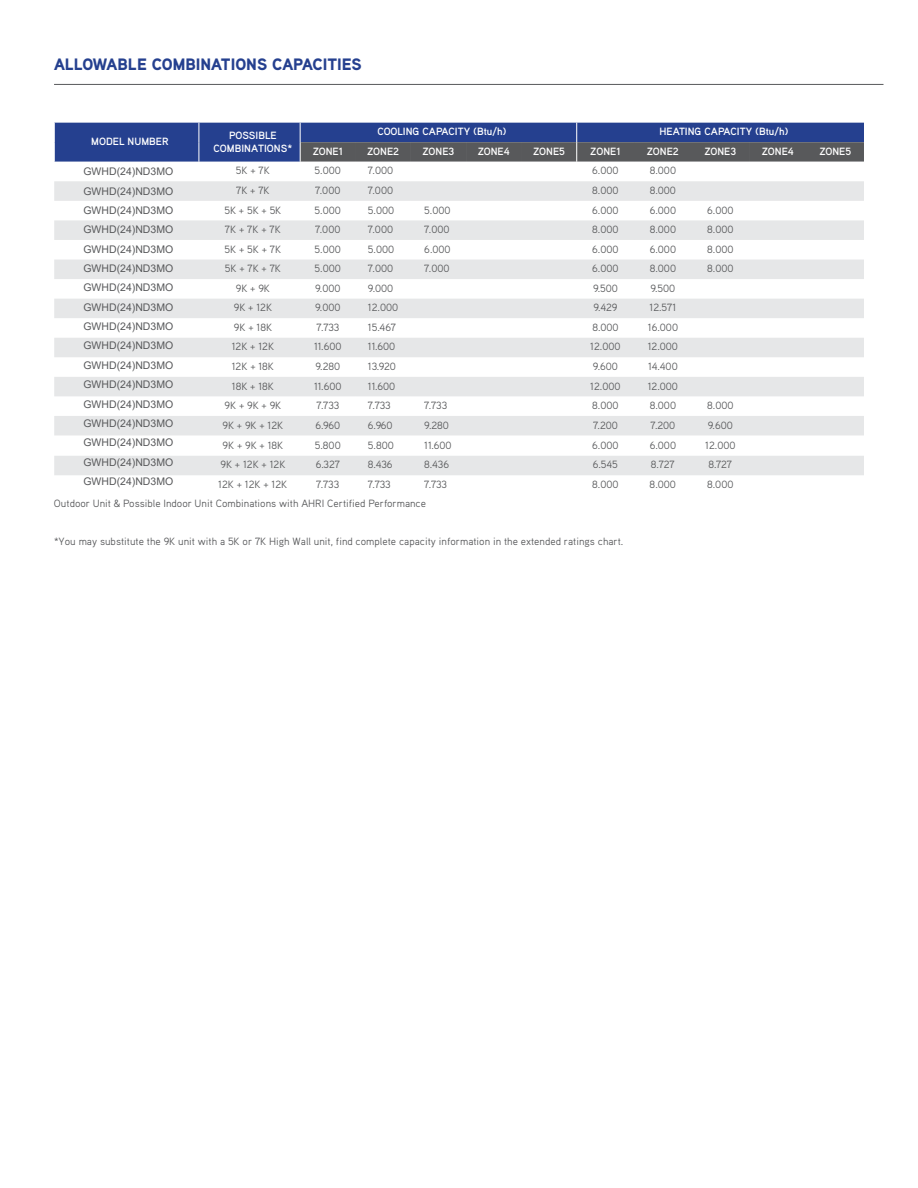
<style>
.page{position:relative;width:918px;height:1188px;background:#fff}
.page>*{position:absolute;margin:0;border:0;box-sizing:border-box;transform-origin:0 0}
.t1{font:900 16.5px "Aaux Pro";color:#25408f}
.t2{font:10.5px "Aaux Pro";color:#58595b}
.t3{font:10.5px/19.4px "Arial";color:#58595b;text-align:justify}
.t4{font:700 10.5px/12.6px "Aaux Pro";color:#fff;text-align:center}
</style>
<div class="page">
<hr style="left:54px;top:84px;width:830px;height:1px;background:#58595b">
<svg style="left:54px;top:181px;width:810px;height:294px;fill:#e6e7e8"></svg>
<svg style="left:54px;top:123px;width:810px;height:39px;background:#3a4c7f"></svg>
<h1 class="t1" style="left:54px;top:54px;width:309px">ALLOWABLE COMBINATIONS CAPACITIES</h1>
<p class="t4" style="left:377px;top:125px;width:130px">COOLING CAPACITY (Btu/h)</p>
<p class="t4" style="left:660px;top:125px;width:130px">HEATING CAPACITY (Btu/h)</p>
<p class="t4" style="left:91px;top:135px;width:79px">MODEL NUMBER</p>
<p class="t4" style="left:213px;top:129px;width:80px">POSSIBLE<br>COMBINATIONS*</p>
<p class="t3" style="left:83px;top:162px;width:91px">GWHD(24)ND3MO GWHD(24)ND3MO GWHD(24)ND3MO GWHD(24)ND3MO GWHD(24)ND3MO GWHD(24)ND3MO GWHD(24)ND3MO GWHD(24)ND3MO GWHD(24)ND3MO GWHD(24)ND3MO GWHD(24)ND3MO GWHD(24)ND3MO GWHD(24)ND3MO GWHD(24)ND3MO GWHD(24)ND3MO GWHD(24)ND3MO GWHD(24)ND3MO</p>
<p class="t4" style="left:313px;top:145px;width:32px">ZONE1</p>
<p class="t4" style="left:367px;top:145px;width:34px">ZONE2</p>
<p class="t4" style="left:422px;top:145px;width:33px">ZONE3</p>
<p class="t4" style="left:478px;top:145px;width:34px">ZONE4</p>
<p class="t4" style="left:533px;top:145px;width:33px">ZONE5</p>
<p class="t4" style="left:590px;top:145px;width:32px">ZONE1</p>
<p class="t4" style="left:647px;top:145px;width:34px">ZONE2</p>
<p class="t4" style="left:704px;top:145px;width:33px">ZONE3</p>
<p class="t4" style="left:762px;top:145px;width:34px">ZONE4</p>
<p class="t4" style="left:819px;top:145px;width:33px">ZONE5</p>
<p class="t2" style="left:236px;top:164px;width:35px">5K + 7K</p>
<p class="t2" style="left:315px;top:164px;width:28px">5.000</p>
<p class="t2" style="left:368px;top:164px;width:27px">7.000</p>
<p class="t2" style="left:592px;top:164px;width:28px">6.000</p>
<p class="t2" style="left:650px;top:164px;width:28px">8.000</p>
<p class="t2" style="left:236px;top:184px;width:35px">7K + 7K</p>
<p class="t2" style="left:315px;top:184px;width:27px">7.000</p>
<p class="t2" style="left:368px;top:184px;width:27px">7.000</p>
<p class="t2" style="left:592px;top:184px;width:28px">8.000</p>
<p class="t2" style="left:650px;top:184px;width:28px">8.000</p>
<p class="t2" style="left:224px;top:203px;width:59px">5K + 5K + 5K</p>
<p class="t2" style="left:315px;top:203px;width:28px">5.000</p>
<p class="t2" style="left:368px;top:203px;width:28px">5.000</p>
<p class="t2" style="left:424px;top:203px;width:28px">5.000</p>
<p class="t2" style="left:592px;top:203px;width:28px">6.000</p>
<p class="t2" style="left:650px;top:203px;width:28px">6.000</p>
<p class="t2" style="left:707px;top:203px;width:28px">6.000</p>
<p class="t2" style="left:225px;top:223px;width:57px">7K + 7K + 7K</p>
<p class="t2" style="left:315px;top:223px;width:27px">7.000</p>
<p class="t2" style="left:368px;top:223px;width:27px">7.000</p>
<p class="t2" style="left:424px;top:223px;width:27px">7.000</p>
<p class="t2" style="left:592px;top:223px;width:28px">8.000</p>
<p class="t2" style="left:650px;top:223px;width:28px">8.000</p>
<p class="t2" style="left:707px;top:223px;width:28px">8.000</p>
<p class="t2" style="left:225px;top:242px;width:58px">5K + 5K + 7K</p>
<p class="t2" style="left:315px;top:242px;width:28px">5.000</p>
<p class="t2" style="left:368px;top:242px;width:28px">5.000</p>
<p class="t2" style="left:424px;top:242px;width:28px">6.000</p>
<p class="t2" style="left:592px;top:242px;width:28px">6.000</p>
<p class="t2" style="left:650px;top:242px;width:28px">6.000</p>
<p class="t2" style="left:707px;top:242px;width:28px">8.000</p>
<p class="t2" style="left:225px;top:262px;width:58px">5K + 7K + 7K</p>
<p class="t2" style="left:315px;top:262px;width:28px">5.000</p>
<p class="t2" style="left:368px;top:262px;width:27px">7.000</p>
<p class="t2" style="left:424px;top:262px;width:27px">7.000</p>
<p class="t2" style="left:592px;top:262px;width:28px">6.000</p>
<p class="t2" style="left:650px;top:262px;width:28px">8.000</p>
<p class="t2" style="left:707px;top:262px;width:28px">8.000</p>
<p class="t2" style="left:236px;top:282px;width:36px">9K + 9K</p>
<p class="t2" style="left:315px;top:282px;width:27px">9.000</p>
<p class="t2" style="left:368px;top:282px;width:27px">9.000</p>
<p class="t2" style="left:593px;top:282px;width:26px">9.500</p>
<p class="t2" style="left:651px;top:282px;width:26px">9.500</p>
<p class="t2" style="left:234px;top:301px;width:40px">9K + 12K</p>
<p class="t2" style="left:315px;top:301px;width:27px">9.000</p>
<p class="t2" style="left:368px;top:301px;width:32px">12.000</p>
<p class="t2" style="left:594px;top:301px;width:25px">9.429</p>
<p class="t2" style="left:650px;top:301px;width:28px">12.571</p>
<p class="t2" style="left:234px;top:321px;width:40px">9K + 18K</p>
<p class="t2" style="left:317px;top:321px;width:24px">7.733</p>
<p class="t2" style="left:368px;top:321px;width:30px">15.467</p>
<p class="t2" style="left:592px;top:321px;width:28px">8.000</p>
<p class="t2" style="left:648px;top:321px;width:32px">16.000</p>
<p class="t2" style="left:232px;top:340px;width:44px">12K + 12K</p>
<p class="t2" style="left:314px;top:340px;width:29px">11.600</p>
<p class="t2" style="left:368px;top:340px;width:29px">11.600</p>
<p class="t2" style="left:590px;top:340px;width:32px">12.000</p>
<p class="t2" style="left:648px;top:340px;width:32px">12.000</p>
<p class="t2" style="left:232px;top:360px;width:44px">12K + 18K</p>
<p class="t2" style="left:315px;top:360px;width:26px">9.280</p>
<p class="t2" style="left:368px;top:360px;width:30px">13.920</p>
<p class="t2" style="left:593px;top:360px;width:27px">9.600</p>
<p class="t2" style="left:648px;top:360px;width:31px">14.400</p>
<p class="t2" style="left:232px;top:379px;width:44px">18K + 18K</p>
<p class="t2" style="left:314px;top:379px;width:29px">11.600</p>
<p class="t2" style="left:368px;top:379px;width:29px">11.600</p>
<p class="t2" style="left:590px;top:379px;width:32px">12.000</p>
<p class="t2" style="left:648px;top:379px;width:32px">12.000</p>
<p class="t2" style="left:225px;top:399px;width:58px">9K + 9K + 9K</p>
<p class="t2" style="left:316px;top:399px;width:24px">7.733</p>
<p class="t2" style="left:368px;top:399px;width:24px">7.733</p>
<p class="t2" style="left:424px;top:399px;width:24px">7.733</p>
<p class="t2" style="left:592px;top:399px;width:28px">8.000</p>
<p class="t2" style="left:650px;top:399px;width:28px">8.000</p>
<p class="t2" style="left:707px;top:399px;width:28px">8.000</p>
<p class="t2" style="left:222px;top:418px;width:62px">9K + 9K + 12K</p>
<p class="t2" style="left:315px;top:418px;width:26px">6.960</p>
<p class="t2" style="left:368px;top:418px;width:26px">6.960</p>
<p class="t2" style="left:424px;top:418px;width:26px">9.280</p>
<p class="t2" style="left:593px;top:418px;width:26px">7.200</p>
<p class="t2" style="left:650px;top:418px;width:26px">7.200</p>
<p class="t2" style="left:708px;top:418px;width:27px">9.600</p>
<p class="t2" style="left:223px;top:438px;width:62px">9K + 9K + 18K</p>
<p class="t2" style="left:315px;top:438px;width:27px">5.800</p>
<p class="t2" style="left:368px;top:438px;width:27px">5.800</p>
<p class="t2" style="left:424px;top:438px;width:29px">11.600</p>
<p class="t2" style="left:592px;top:438px;width:28px">6.000</p>
<p class="t2" style="left:650px;top:438px;width:28px">6.000</p>
<p class="t2" style="left:705px;top:438px;width:32px">12.000</p>
<p class="t2" style="left:220px;top:458px;width:67px">9K + 12K + 12K</p>
<p class="t2" style="left:316px;top:458px;width:26px">6.327</p>
<p class="t2" style="left:368px;top:458px;width:26px">8.436</p>
<p class="t2" style="left:424px;top:458px;width:26px">8.436</p>
<p class="t2" style="left:593px;top:458px;width:27px">6.545</p>
<p class="t2" style="left:651px;top:458px;width:25px">8.727</p>
<p class="t2" style="left:708px;top:458px;width:25px">8.727</p>
<p class="t2" style="left:218px;top:478px;width:71px">12K + 12K + 12K</p>
<p class="t2" style="left:316px;top:478px;width:24px">7.733</p>
<p class="t2" style="left:368px;top:478px;width:24px">7.733</p>
<p class="t2" style="left:424px;top:478px;width:24px">7.733</p>
<p class="t2" style="left:592px;top:478px;width:28px">8.000</p>
<p class="t2" style="left:650px;top:478px;width:28px">8.000</p>
<p class="t2" style="left:707px;top:478px;width:28px">8.000</p>
<p class="t2" style="left:54px;top:497px;width:374px">Outdoor Unit &amp; Possible Indoor Unit Combinations with AHRI Certified Performance</p>
<p class="t2" style="left:54px;top:534px;width:571px">*You may substitute the 9K unit with a 5K or 7K High Wall unit, find complete capacity information in the extended ratings chart.</p>
</div>
